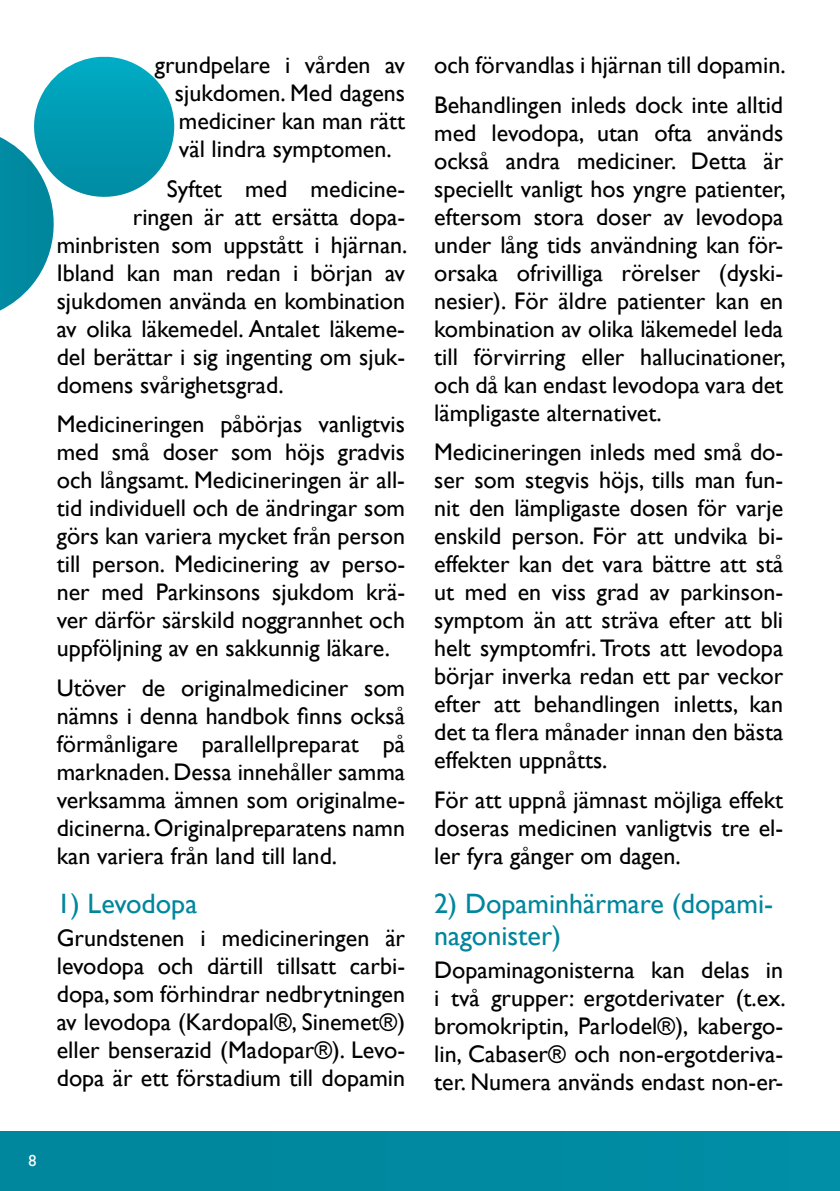
<style>
.page{position:relative;width:840px;height:1191px;background:#fff}
.page>*{position:absolute;margin:0;border:0;box-sizing:border-box;transform-origin:0 0}
.t1{font:28px/32px "Gill Sans";color:#00869d}
.t2{font:24px/28px "Gill Sans";color:#000;text-align:justify}
.t3{font:16px "Gill Sans";color:#fff}
</style>
<div class="page">
<div style="left:0;top:1131px;width:839px;height:60px;background:#0089a0"></div>
<svg style="left:0;top:57px;width:175px;height:253px"></svg>
<p class="t2" style="left:175px;top:52px;width:232px;text-indent:-20px">grundpelare i vården av sjukdomen. Med dagens mediciner kan man rätt väl lindra symptomen.</p>
<p class="t2" style="left:167px;top:175px;width:239px">Syftet med medicine-</p>
<p class="t2" style="left:133px;top:203px;width:273px">ringen är att ersätta dopa-</p>
<p class="t2" style="left:57px;top:231px;width:352px">minbristen som uppstått i hjärnan.</p>
<p class="t2" style="left:57px;top:259px;width:349px">Ibland kan man redan i början av</p>
<p class="t2" style="left:57px;top:287px;width:349px">sjukdomen använda en kombination</p>
<p class="t2" style="left:57px;top:315px;width:349px">av olika läkemedel. Antalet läkeme-</p>
<p class="t2" style="left:57px;top:343px;width:349px">del berättar i sig ingenting om sjuk-</p>
<p class="t2" style="left:57px;top:371px;width:228px">domens svårighetsgrad.</p>
<p class="t2" style="left:57px;top:410px;width:350px">Medicineringen påbörjas vanligtvis med små doser som höjs gradvis och långsamt. Medicineringen är all&shy;tid individuell och de ändringar som görs kan variera mycket från person till person. Medicinering av perso&shy;ner med Parkinsons sjukdom krä&shy;ver därför särskild noggrannhet och uppföljning av en sakkunnig läkare.</p>
<p class="t2" style="left:57px;top:674px;width:350px">Utöver de originalmediciner som nämns i denna handbok finns också förmånligare parallellpreparat på marknaden. Dessa innehåller samma verksamma ämnen som originalme&shy;dicinerna. Originalpreparatens namn kan variera från land till land.</p>
<p class="t1" style="left:57px;top:887px;width:142px">1) Levodopa</p>
<p class="t2" style="left:57px;top:924px;width:349px">Grundstenen i medicineringen är levodopa och därtill tillsatt carbi&shy;dopa, som förhindrar nedbrytningen av levodopa (Kardopal®, Sinemet®) eller benserazid (Madopar®). Levo&shy;dopa är ett förstadium till dopamin</p>
<p class="t3" style="left:28px;top:1150px;width:9px">8</p>
<p class="t2" style="left:434px;top:46px;width:353px;line-height:39.4px">och förvandlas i hjärnan till dopamin.<br>Behandlingen inleds dock inte alltid</p>
<p class="t2" style="left:434px;top:119px;width:353px">med levodopa, utan ofta används också andra mediciner. Detta är speciellt vanligt hos yngre patienter, eftersom stora doser av levodopa under lång tids användning kan för&shy;orsaka ofrivilliga rörelser (dyski&shy;nesier). För äldre patienter kan en kombination av olika läkemedel leda till förvirring eller hallucinationer, och då kan endast levodopa vara det lämpligaste alternativet.</p>
<p class="t2" style="left:434px;top:438px;width:350px">Medicineringen inleds med små do&shy;ser som stegvis höjs, tills man fun&shy;nit den lämpligaste dosen för varje enskild person. För att undvika bi&shy;effekter kan det vara bättre att stå ut med en viss grad av parkinson&shy;symptom än att sträva efter att bli helt symptomfri. Trots att levodopa börjar inverka redan ett par veckor efter att behandlingen inletts, kan det ta flera månader innan den bästa effekten uppnåtts.</p>
<p class="t2" style="left:434px;top:786px;width:350px">För att uppnå jämnast möjliga effekt doseras medicinen vanligtvis tre el&shy;ler fyra gånger om dagen.</p>
<p class="t1" style="left:434px;top:887px;width:340px">2) Dopaminhärmare (dopami&shy;nagonister)</p>
<p class="t2" style="left:434px;top:956px;width:353px">Dopaminagonisterna kan delas in i två grupper: ergotderivater (t.ex. bromokriptin, Parlodel®), kabergo&shy;lin, Cabaser® och non-ergotderiva&shy;ter. Numera används endast non-er-</p>
</div>
